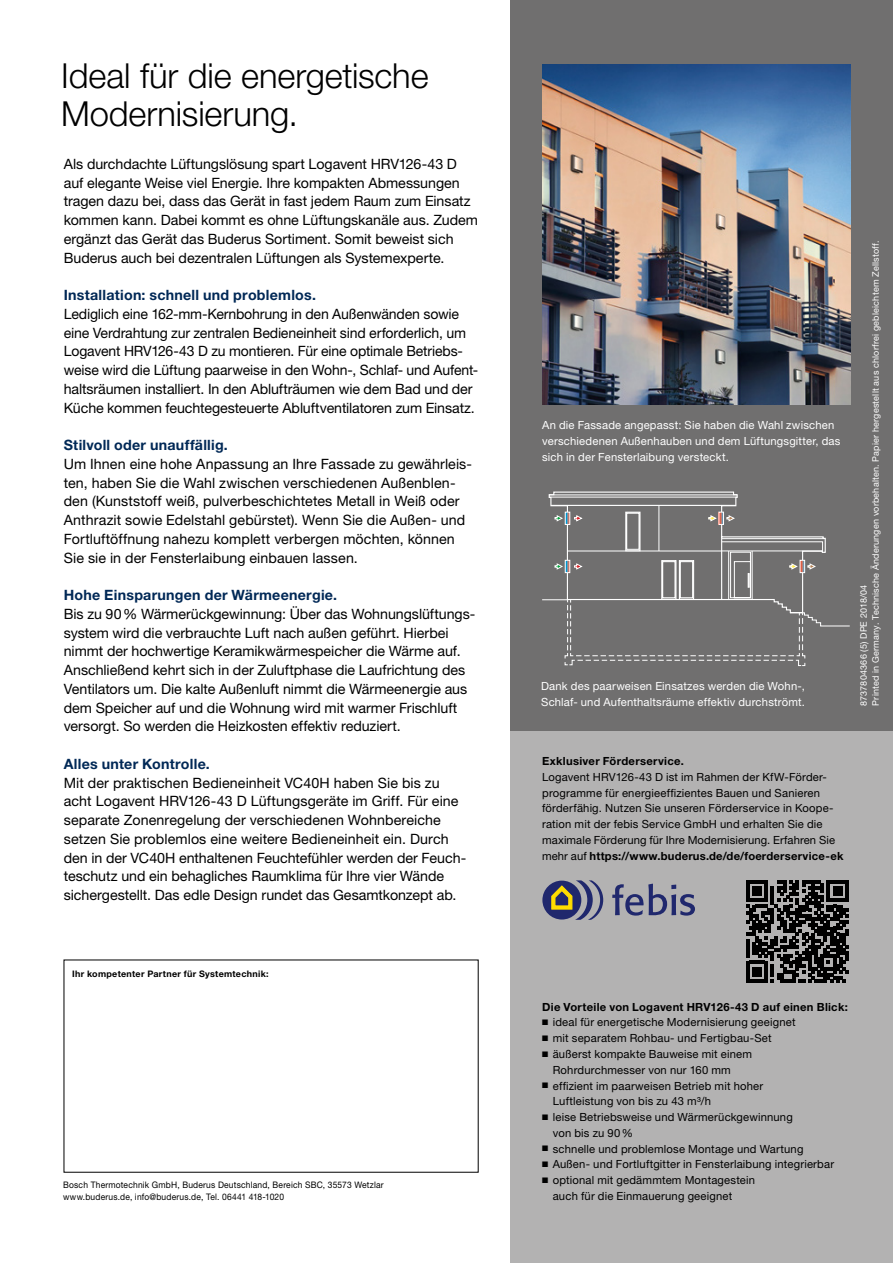
<style>
.page{position:relative;width:893px;height:1263px;background:#fff}
.page>*{position:absolute;margin:0;border:0;box-sizing:border-box;transform-origin:0 0}
.t1{font:300 34.5px/37.5px "Helvetica Neue LT Pro";letter-spacing:-.005em;color:#000}
.t2{font:14.25px/18.8px "Helvetica Neue LT Pro";color:#000}
.t3{font:700 14.25px "Helvetica Neue LT Pro";letter-spacing:.015em;color:#002856}
.t4{font:11.25px/15.8px "Helvetica Neue LT Pro";letter-spacing:.015em;color:#000}
.t5{font:11.25px/15.8px "Helvetica Neue LT Pro";letter-spacing:.015em;color:#fff}
.t6{font:700 11.25px "Helvetica Neue LT Pro";letter-spacing:.025em;color:#000}
.t7{font:9px/12px "Helvetica Neue LT Pro";letter-spacing:.025em;color:#fff}
.t8{font:9px/12px "Helvetica Neue LT Pro";letter-spacing:.025em;color:#000;scale:.94 1}
.t9{font:700 9px "Helvetica Neue LT Pro";letter-spacing:.03em;color:#000}
.s1{font-weight:700}
</style>
<div class="page">
<div style="left:510px;top:0;width:383px;height:1263px;background:#706f6f"></div>
<div style="left:510px;top:731px;width:383px;height:532px;background:#b3b2b2"></div>
<img style="left:542px;top:65px;width:308px;height:340px">
<svg style="left:542px;top:491px;width:307px;height:175px"></svg>
<div style="left:719px;top:512px;width:5px;height:13px;border:1px solid #fff"></div>
<svg style="left:612px;top:884px;width:83px;height:32px"></svg>
<div style="left:542px;top:881px;width:39px;height:38px;background:#20286d;border-radius:50%"></div>
<svg style="left:552px;top:880px;width:51px;height:40px"></svg>
<svg style="left:746px;top:880px;width:103px;height:103px"></svg>
<h1 class="t1" style="left:61px;top:57px;width:369px">Ideal für die energetische<br>Modernisierung.</h1>
<p class="t2" style="left:64px;top:154px;width:416px">Als durchdachte Lüftungslösung spart Logavent HRV126-43 D auf elegante Weise viel Energie. Ihre kompakten Abmessungen tragen dazu bei, dass das Gerät in fast jedem Raum zum Einsatz kommen kann. Dabei kommt es ohne Lüftungskanäle aus. Zudem ergänzt das Gerät das Buderus Sortiment. Somit beweist sich Buderus auch bei dezentralen Lüftungen als Systemexperte.</p>
<p class="t3" style="left:64px;top:286px;width:254px">Installation: schnell und problemlos.</p>
<p class="t2" style="left:64px;top:304px;width:416px">Lediglich eine 162-mm-Kernbohrung in den Außenwänden sowie eine Verdrahtung zur zentralen Bedieneinheit sind erforderlich, um Logavent HRV126-43 D zu montieren. Für eine optimale Betriebs&shy;weise wird die Lüftung paarweise in den Wohn-, Schlaf- und Aufent&shy;haltsräumen installiert. In den Ablufträumen wie dem Bad und der Küche kommen feuchtegesteuerte Abluftventilatoren zum Einsatz.</p>
<p class="t3" style="left:64px;top:436px;width:166px">Stilvoll oder unauffällig.</p>
<p class="t2" style="left:64px;top:454px;width:410px">Um Ihnen eine hohe Anpassung an Ihre Fassade zu gewährleis&shy;ten, haben Sie die Wahl zwischen verschiedenen Außenblen&shy;den (Kunststoff weiß, pulverbeschichtetes Metall in Weiß oder Anthrazit sowie Edelstahl gebürstet). Wenn Sie die Außen- und Fortluftöffnung nahezu komplett verbergen möchten, können Sie sie in der Fensterlaibung einbauen lassen.</p>
<p class="t3" style="left:64px;top:586px;width:275px">Hohe Einsparungen der Wärmeenergie.</p>
<p class="t2" style="left:64px;top:604px;width:413px">Bis zu 90% Wärmerückgewinnung: Über das Wohnungslüftungs&shy;system wird die verbrauchte Luft nach außen geführt. Hierbei nimmt der hochwertige Keramikwärmespeicher die Wärme auf.<br>Anschließend kehrt sich in der Zuluftphase die Laufrichtung des Ventilators um. Die kalte Außenluft nimmt die Wärmeenergie aus dem Speicher auf und die Wohnung wird mit warmer Frischluft versorgt. So werden die Heizkosten effektiv reduziert.</p>
<p class="t3" style="left:64px;top:755px;width:148px">Alles unter Kontrolle.</p>
<p class="t2" style="left:64px;top:773px;width:404px">Mit der praktischen Bedieneinheit VC40H haben Sie bis zu acht Logavent HRV126-43 D Lüftungsgeräte im Griff. Für eine separate Zonenregelung der verschiedenen Wohnbereiche setzen Sie problemlos eine weitere Bedieneinheit ein. Durch den in der VC40H enthaltenen Feuchtefühler werden der Feuch&shy;teschutz und ein behagliches Raumklima für Ihre vier Wände sichergestellt. Das edle Design rundet das Gesamtkonzept ab.</p>
<p class="t9" style="left:72px;top:968px;width:198px">Ihr kompetenter Partner für Systemtechnik:</p>
<p class="t8" style="left:63px;top:1178px;width:342px">Bosch Thermotechnik GmbH, Buderus Deutschland, Bereich SBC, 35573 Wetzlar www.buderus.de, info@buderus.de, Tel. 06441 418-1020</p>
<p class="t5" style="left:542px;top:417px;width:300px">An die Fassade angepasst: Sie haben die Wahl zwischen verschiedenen Außenhauben und dem Lüftungsgitter, das sich in der Fensterlaibung versteckt.</p>
<p class="t5" style="left:541px;top:678px;width:265px">Dank des paarweisen Einsatzes werden die Wohn-,<br>Schlaf- und Aufenthaltsräume effektiv durchströmt.</p>
<p class="t7" style="left:857px;top:706px;width:466px;rotate:-90deg">8737804366 (5) DPE 2018/04<br>Printed in Germany. Technische Änderungen vorbehalten. Papier hergestellt aus chlorfrei gebleichtem Zellstoff.</p>
<p class="t6" style="left:542px;top:754px;width:143px">Exklusiver Förderservice.</p>
<p class="t4" style="left:542px;top:769px;width:303px">Logavent HRV126-43 D ist im Rahmen der KfW-Förder&shy;programme für energieeffizientes Bauen und Sanieren förderfähig. Nutzen Sie unseren Förderservice in Koope&shy;ration mit der febis Service GmbH und erhalten Sie die maximale Förderung für Ihre Modernisierung. Erfahren Sie mehr auf <span class="s1">https://www.buderus.de/de/foerderservice-ek</span></p>
<p class="t6" style="left:542px;top:999px;width:307px">Die Vorteile von Logavent HRV126-43 D auf einen Blick:</p>
<p class="t4" style="left:542px;top:1014px;width:255px">■ ideal für energetische Modernisierung geeignet</p>
<p class="t4" style="left:542px;top:1030px;width:231px">■ mit separatem Rohbau- und Fertigbau-Set</p>
<p class="t4" style="left:553px;top:1046px;width:201px;text-indent:-11px">■ äußerst kompakte Bauweise mit einem<br>Rohrdurchmesser von nur 160 mm</p>
<p class="t4" style="left:553px;top:1077px;width:212px;text-indent:-11px">■ effizient im paarweisen Betrieb mit hoher<br>Luftleistung von bis zu 43 m³/h</p>
<p class="t4" style="left:553px;top:1109px;width:242px;text-indent:-11px">■ leise Betriebsweise und Wärmerückgewinnung von bis zu 90%</p>
<p class="t4" style="left:542px;top:1140px;width:263px">■ schnelle und problemlose Montage und Wartung</p>
<p class="t4" style="left:542px;top:1156px;width:293px">■ Außen- und Fortluftgitter in Fensterlaibung integrierbar</p>
<p class="t4" style="left:553px;top:1172px;width:204px;text-indent:-11px">■ optional mit gedämmtem Montagestein auch für die Einmauerung geeignet</p>
</div>
